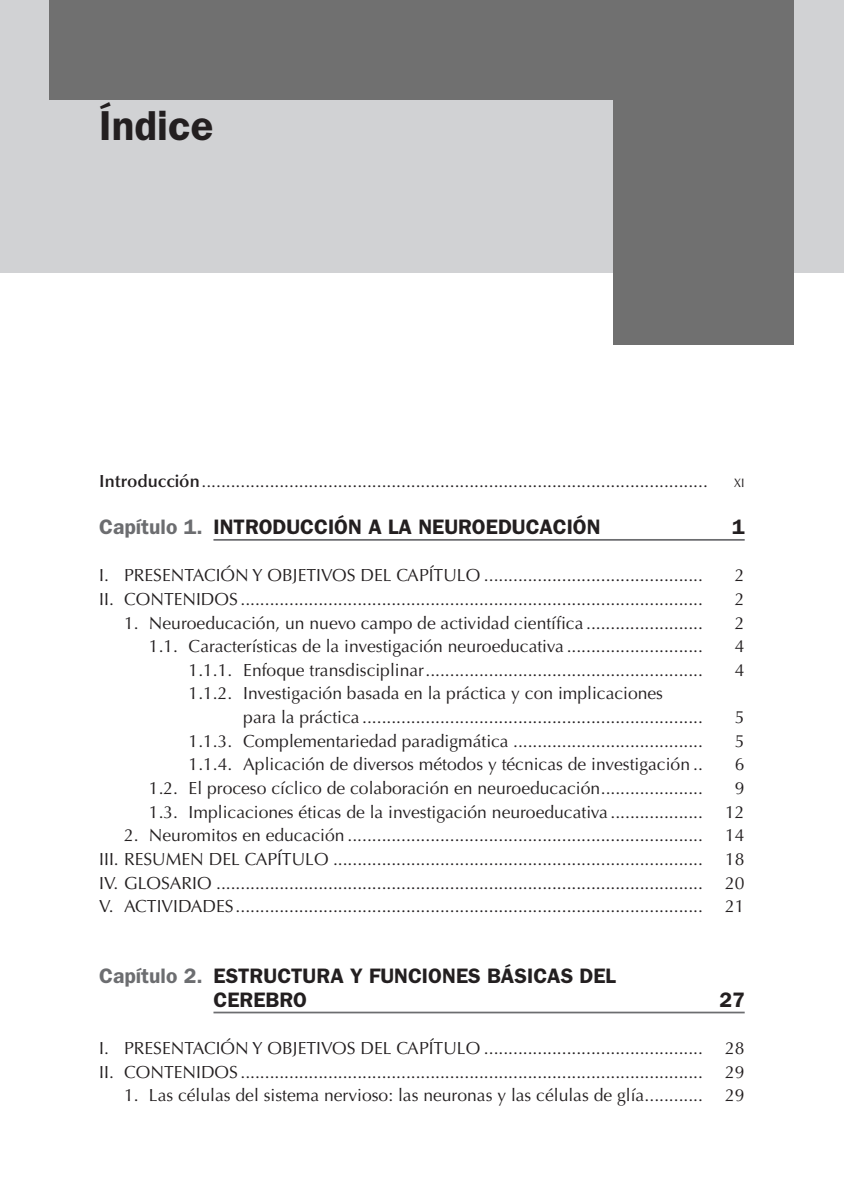
<style>
.page{position:relative;width:844px;height:1191px;background:#fff}
.page>*{position:absolute;margin:0;border:0;box-sizing:border-box;transform-origin:0 0}
.t1{font:600 42px "ITC Franklin Gothic Std";color:#231f20}
.t2{font:600 21px/23.6px "ITC Franklin Gothic Std";color:#231f20}
.t3{font:17.5px/23.6px "Optima LT Std";color:#231f20}
.t4{font:12.25px "Optima LT Std";color:#231f20}
.s1{font-weight:600}
.s2{color:#6c6d70}
</style>
<div class="page">
<hr style="left:213px;top:539px;width:531px;height:2px;background:#6c6d70">
<hr style="left:213px;top:1011px;width:531px;height:2px;background:#6c6d70">
<div style="left:0;top:0;width:843px;height:273px;background:#d1d2d4"></div>
<div style="left:50px;top:0;width:744px;height:99px;background:#707070"></div>
<div style="left:613px;top:0;width:181px;height:345px;background:#707070"></div>
<h1 class="t1" style="left:99px;top:100px;width:116px">Índice</h1>
<p class="t3" style="left:99px;top:469px;width:610px"><span class="s1">Introducción</span>........................................................................................................</p>
<p class="t4" style="left:733px;top:475px;width:12px">xi</p>
<p class="t2" style="left:99px;top:515px;width:503px"><span class="s2">Capítulo 1.</span> INTRODUCCIÓN A LA NEUROEDUCACIÓN</p>
<p class="t2" style="left:732px;top:515px;width:14px">1</p>
<p class="t3" style="left:99px;top:564px;width:605px">I. PRESENTACIÓN Y OBJETIVOS DEL CAPÍTULO .............................................</p>
<p class="t3" style="left:734px;top:564px;width:11px">2</p>
<p class="t3" style="left:99px;top:587px;width:605px">Ii. CONTENIDOS ...............................................................................................</p>
<p class="t3" style="left:734px;top:587px;width:11px">2</p>
<p class="t3" style="left:124px;top:611px;width:580px">1. Neuroeducación, un nuevo campo de actividad científica ........................</p>
<p class="t3" style="left:734px;top:611px;width:11px">2</p>
<p class="t3" style="left:149px;top:634px;width:555px">1.1. Características de la investigación neuroeducativa ............................</p>
<p class="t3" style="left:734px;top:634px;width:11px">4</p>
<p class="t3" style="left:188px;top:658px;width:515px">1.1.1. Enfoque transdisciplinar.........................................................</p>
<p class="t3" style="left:734px;top:658px;width:11px">4</p>
<p class="t3" style="left:243px;top:682px;width:461px;text-indent:-55px">1.1.2. Investigación basada en la práctica y con implicaciones<br>para la práctica ......................................................................</p>
<p class="t3" style="left:734px;top:705px;width:11px">5</p>
<p class="t3" style="left:188px;top:729px;width:515px">1.1.3. Complementariedad paradigmática .......................................</p>
<p class="t3" style="left:734px;top:729px;width:11px">5</p>
<p class="t3" style="left:188px;top:753px;width:515px">1.1.4. Aplicación de diversos métodos y técnicas de investigación ..</p>
<p class="t3" style="left:734px;top:753px;width:11px">6</p>
<p class="t3" style="left:149px;top:776px;width:555px">1.2. El proceso cíclico de colaboración en neuroeducación.....................</p>
<p class="t3" style="left:734px;top:776px;width:11px">9</p>
<p class="t3" style="left:149px;top:800px;width:555px">1.3. Implicaciones éticas de la investigación neuroeducativa ...................</p>
<p class="t3" style="left:725px;top:800px;width:21px">12</p>
<p class="t3" style="left:124px;top:823px;width:580px">2. Neuromitos en educación .........................................................................</p>
<p class="t3" style="left:725px;top:823px;width:21px">14</p>
<p class="t3" style="left:99px;top:847px;width:605px">IIi. RESUMEN DEL CAPÍTULO ............................................................................</p>
<p class="t3" style="left:725px;top:847px;width:21px">18</p>
<p class="t3" style="left:99px;top:871px;width:605px">IV. GLOSARIO ....................................................................................................</p>
<p class="t3" style="left:725px;top:871px;width:21px">20</p>
<p class="t3" style="left:99px;top:894px;width:605px">V. ACTIVIDADES................................................................................................</p>
<p class="t3" style="left:725px;top:894px;width:21px">21</p>
<p class="t2" style="left:213px;top:964px;width:404px;text-indent:-114px"><span class="s2">Capítulo 2.</span> ESTRUCTURA Y FUNCIONES BÁSICAS DEL<br>CEREBRO</p>
<p class="t2" style="left:719px;top:987px;width:27px">27</p>
<p class="t3" style="left:99px;top:1036px;width:605px">I. PRESENTACIÓN Y OBJETIVOS DEL CAPÍTULO .............................................</p>
<p class="t3" style="left:725px;top:1036px;width:21px">28</p>
<p class="t3" style="left:99px;top:1060px;width:605px">Ii. CONTENIDOS ...............................................................................................</p>
<p class="t3" style="left:725px;top:1060px;width:21px">29</p>
<p class="t3" style="left:124px;top:1083px;width:580px">1. Las células del sistema nervioso: las neuronas y las células de glía............</p>
<p class="t3" style="left:725px;top:1083px;width:21px">29</p>
</div>
